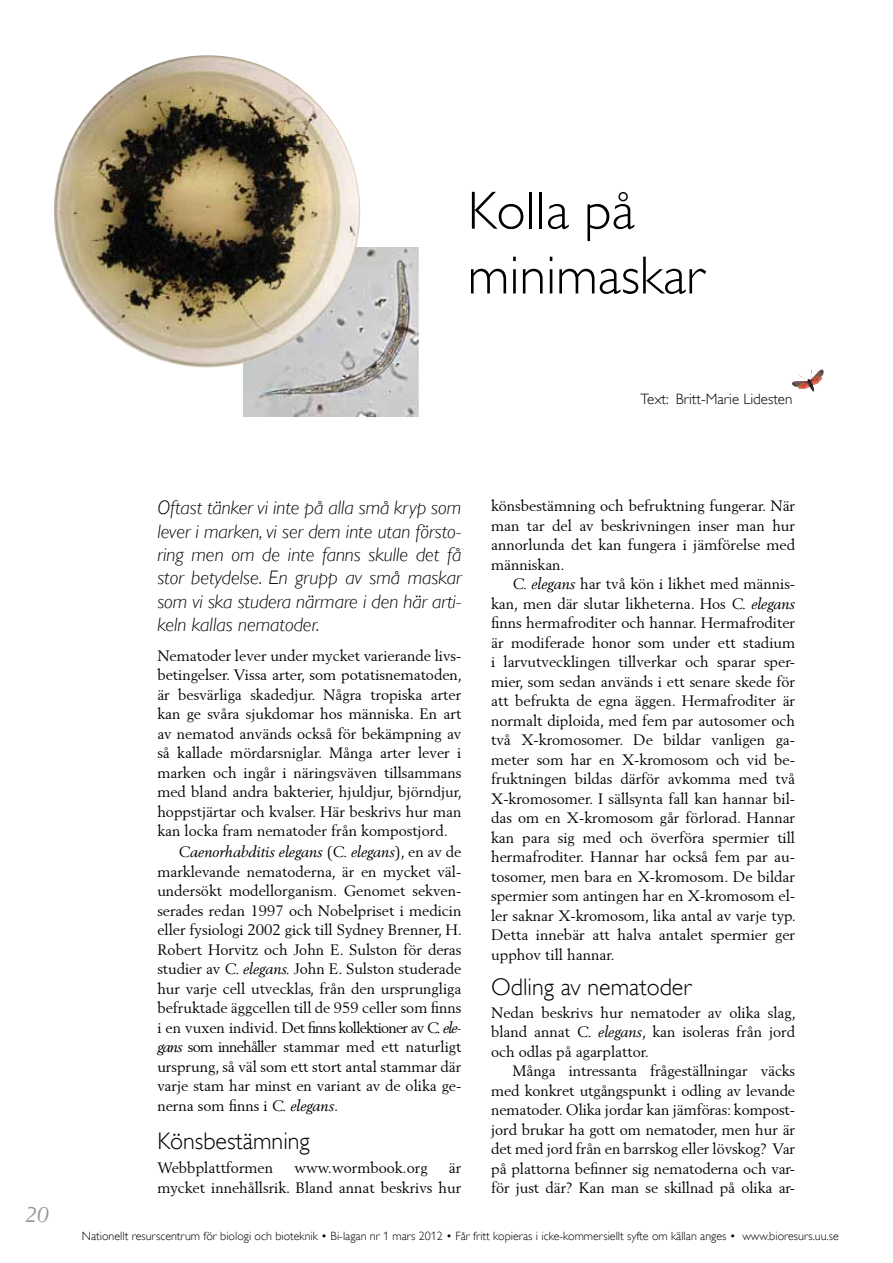
<style>
.page{position:relative;width:893px;height:1263px;background:#fff}
.page>*{position:absolute;margin:0;border:0;box-sizing:border-box;transform-origin:0 0}
.t1{font:300 54px/64.8px "Gill Alt One";color:#000}
.t2{font:300 24px "Gill Alt One";color:#000}
.t3{font:italic 21px "Berling";color:#939598}
.t4{font:italic 300 19.5px/23.4px "Gill Alt One";color:#000;text-align:justify}
.t5{font:15px/19.5px "Berling";color:#000;text-align:justify}
.t6{font:15px "Berling";letter-spacing:-.05em;color:#000}
.t7{font:italic 15px "Berling";color:#000}
.t8{font:300 15px "Gill Alt One";color:#000}
.t9{font:300 12px "Gill Alt One";color:#000}
.s1{font-style:normal}
.s2{font-style:italic}
</style>
<div class="page">
<img style="left:244px;top:247px;width:174px;height:169px">
<img style="left:54px;top:55px;width:306px;height:312px">
<img style="left:792px;top:374px;width:19px;height:15px">
<h1 class="t1" style="left:468px;top:178px;width:238px">Kolla på minimaskar</h1>
<p class="t8" style="left:640px;top:390px;width:153px">Text: Britt-Marie Lidesten</p>
<h3 class="t3" style="left:25px;top:1202px;width:25px">20</h3>
<h3 class="t4" style="left:157px;top:496px;width:306px">Oftast tänker vi inte på alla små kryp som lever i marken, vi ser dem inte utan försto&shy;ring men om de inte fanns skulle det få stor betydelse. En grupp av små maskar som vi ska studera närmare i den här arti&shy;keln kallas nematoder.</h3>
<p class="t5" style="left:157px;top:646px;width:306px">Nematoder lever under mycket varierande livs-</p>
<p class="t5" style="left:157px;top:665px;width:306px">betingelser. Vissa arter, som potatisnematoden,</p>
<p class="t5" style="left:157px;top:685px;width:306px">är besvärliga skadedjur. Några tropiska arter</p>
<p class="t5" style="left:157px;top:704px;width:306px">kan ge svåra sjukdomar hos människa. En art</p>
<p class="t5" style="left:157px;top:724px;width:306px">av nematod används också för bekämpning av</p>
<p class="t5" style="left:157px;top:743px;width:306px">så kallade mördarsniglar. Många arter lever i</p>
<p class="t5" style="left:157px;top:763px;width:305px">marken och ingår i näringsväven tillsammans</p>
<p class="t5" style="left:157px;top:782px;width:306px">med bland andra bakterier, hjuldjur, björndjur,</p>
<p class="t5" style="left:157px;top:802px;width:306px">hoppstjärtar och kvalser. Här beskrivs hur man</p>
<p class="t5" style="left:157px;top:821px;width:292px">kan locka fram nematoder från kompostjord.</p>
<p class="t7" style="left:179px;top:843px;width:284px">Caenorhabditis elegans <span class="s1">(</span>C. elegans<span class="s1">), en av de</span></p>
<p class="t5" style="left:157px;top:861px;width:305px">marklevande nematoderna, är en mycket väl-</p>
<p class="t5" style="left:157px;top:881px;width:306px">undersökt modellorganism. Genomet sekven-</p>
<p class="t5" style="left:157px;top:900px;width:306px">serades redan 1997 och Nobelpriset i medicin</p>
<p class="t5" style="left:157px;top:920px;width:306px">eller fysiologi 2002 gick till Sydney Brenner, H.</p>
<p class="t5" style="left:157px;top:939px;width:305px">Robert Horvitz och John E. Sulston för deras</p>
<p class="t5" style="left:157px;top:959px;width:305px">studier av <span class="s2">C. elegans.</span> John E. Sulston studerade</p>
<p class="t5" style="left:157px;top:978px;width:306px">hur varje cell utvecklas, från den ursprungliga</p>
<p class="t5" style="left:157px;top:998px;width:306px">befruktade äggcellen till de 959 celler som finns</p>
<p class="t6" style="left:157px;top:1018px;width:306px">i en vuxen individ. Det finns kollektioner av <span class="s2">C. ele-</span></p>
<p class="t5" style="left:157px;top:1037px;width:306px"><span class="s2">gans</span> som innehåller stammar med ett naturligt</p>
<p class="t5" style="left:157px;top:1056px;width:306px">ursprung, så väl som ett stort antal stammar där</p>
<p class="t5" style="left:157px;top:1076px;width:306px">varje stam har minst en variant av de olika ge-</p>
<p class="t5" style="left:157px;top:1095px;width:183px">nerna som finns i <span class="s2">C. elegans</span>.</p>
<h2 class="t2" style="left:157px;top:1127px;width:154px">Könsbestämning</h2>
<p class="t5" style="left:157px;top:1158px;width:117px">Webbplattformen</p>
<p class="t5" style="left:294px;top:1158px;width:135px">www.wormbook.org</p>
<p class="t5" style="left:157px;top:1158px;width:306px;text-align:right">är<br>mycket innehållsrik. Bland annat beskrivs hur</p>
<p class="t5" style="left:491px;top:496px;width:306px">könsbestämning och befruktning fungerar. När man tar del av beskrivningen inser man hur annorlunda det kan fungera i jämförelse med människan.</p>
<p class="t5" style="left:491px;top:574px;width:306px;text-indent:21px"><span class="s2">C. elegans</span> har två kön i likhet med männis&shy;kan, men där slutar likheterna. Hos <span class="s2">C. elegans </span>finns hermafroditer och hannar. Hermafroditer är modiferade honor som under ett stadium i larvutvecklingen tillverkar och sparar sper&shy;mier, som sedan används i ett senare skede för att befrukta de egna äggen. Hermafroditer är normalt diploida, med fem par autosomer och två X-kromosomer. De bildar vanligen ga&shy;meter som har en X-kromosom och vid be&shy;fruktningen bildas därför avkomma med två X-kromosomer. I sällsynta fall kan hannar bil&shy;das om en X-kromosom går förlorad. Hannar kan para sig med och överföra spermier till hermafroditer. Hannar har också fem par au&shy;tosomer, men bara en X-kromosom. De bildar spermier som antingen har en X-kromosom el&shy;ler saknar X-kromosom, lika antal av varje typ.<br>Detta innebär att halva antalet spermier ger upphov till hannar.</p>
<h2 class="t2" style="left:491px;top:973px;width:202px">Odling av nematoder</h2>
<p class="t5" style="left:491px;top:1002px;width:306px">Nedan beskrivs hur nematoder av olika slag, bland annat <span class="s2">C. elegans</span>, kan isoleras från jord och odlas på agarplattor.</p>
<p class="t5" style="left:491px;top:1061px;width:306px;text-indent:21px">Många intressanta frågeställningar väcks med konkret utgångspunkt i odling av levande nematoder. Olika jordar kan jämföras: kompost&shy;jord brukar ha gott om nematoder, men hur är det med jord från en barrskog eller lövskog? Var på plattorna befinner sig nematoderna och var&shy;för just där? Kan man se skillnad på olika ar-</p>
<p class="t9" style="left:82px;top:1229px;width:758px">Nationellt resurscentrum för biologi och bioteknik • Bi-lagan nr 1 mars 2012 • Får fritt kopieras i icke-kommersiellt syfte om källan anges • www.bioresurs.uu.se</p>
</div>
